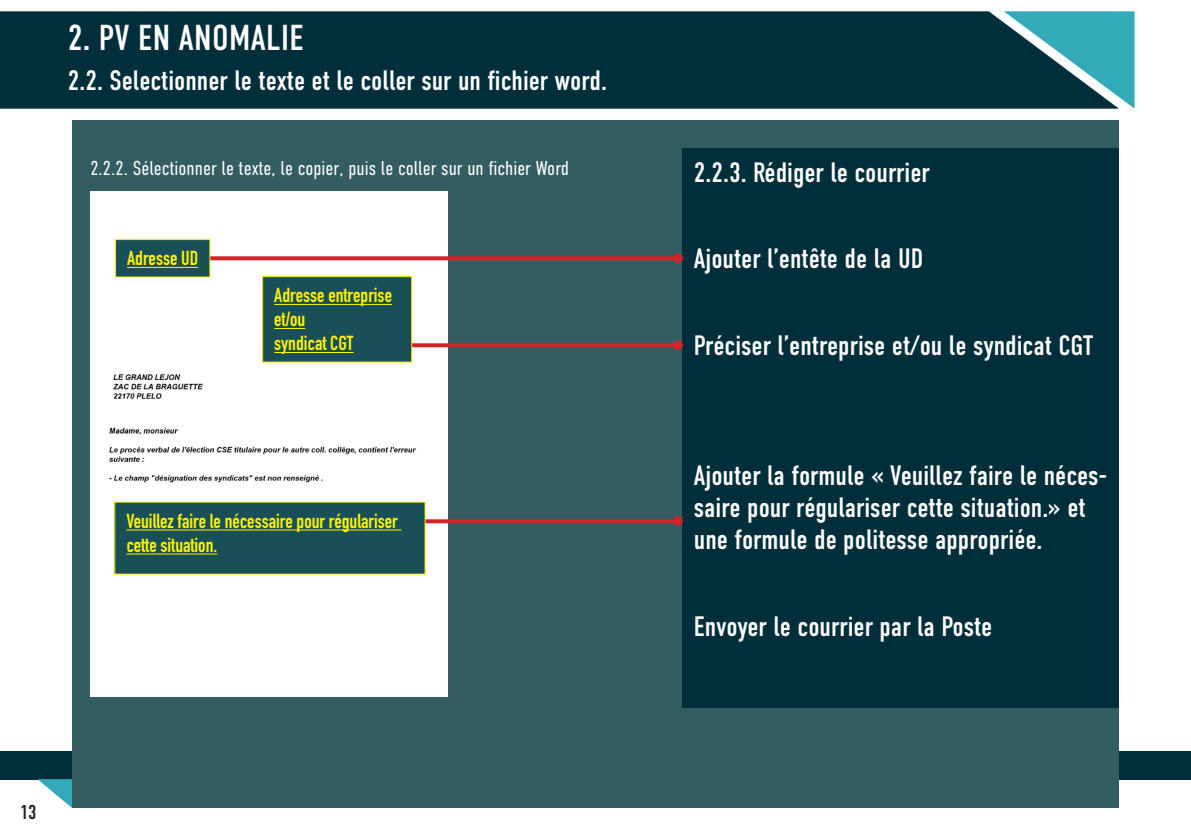
<style>
.page{position:relative;width:1191px;height:840px;background:#fff}
.page>*{position:absolute;margin:0;border:0;box-sizing:border-box;transform-origin:0 0}
._1{font:36px "DIN Condensed";letter-spacing:.01em;color:#fff}
._2{font:28px/32px "DIN Condensed";color:#fff}
._3{font:700 20px/24px "DIN Condensed";color:#fff101}
._3-2{font:300 20px "DIN Condensed";color:#fff}
.t1{font:20px "DIN Condensed";color:#231f20}
</style>
<div class="page">
<div style="left:0;top:750px;width:1191px;height:28px;background:#002f3b"></div>
<div style="left:72px;top:120px;width:1047px;height:687px;background:#345d62"></div>
<svg style="left:37px;top:778px;width:35px;height:29px"></svg>
<div style="left:0;top:11px;width:1003px;height:98px;background:#002f3b"></div>
<svg style="left:1003px;top:11px;width:131px;height:98px;background:#368390"></svg>
<div style="left:682px;top:149px;width:437px;height:558px;background:#002f3b"></div>
<div style="left:90px;top:191px;width:358px;height:505px;background:#fff"></div>
<img style="left:109px;top:301px;width:339px;height:262px">
<svg style="left:210px;top:256px;width:463px;height:4px;background:#cc2d33"></svg>
<div style="left:674px;top:254px;width:8px;height:8px;background:#d1232a;border-radius:50%"></div>
<div style="left:673px;top:253px;width:10px;height:10px;border:2px solid #d1232a;border-radius:50%"></div>
<div style="left:116px;top:239px;width:94px;height:38px;background:#195057"></div>
<hr style="left:127px;top:267px;width:71px;height:1px;background:#fff101">
<div style="left:115px;top:239px;width:95px;height:38px;border:1px solid #fff101"></div>
<svg style="left:412px;top:343px;width:261px;height:4px"></svg>
<div style="left:674px;top:341px;width:8px;height:8px;background:#d1232a;border-radius:50%"></div>
<div style="left:673px;top:340px;width:10px;height:10px;border:2px solid #d1232a;border-radius:50%"></div>
<div style="left:263px;top:276px;width:149px;height:86px;background:#195057"></div>
<hr style="left:274px;top:304px;width:118px;height:1px;background:#fff101">
<hr style="left:274px;top:328px;width:31px;height:1px;background:#fff101">
<hr style="left:274px;top:352px;width:79px;height:1px;background:#fff101">
<div style="left:262px;top:276px;width:150px;height:86px;border:1px solid #fff101"></div>
<svg style="left:425px;top:519px;width:249px;height:4px"></svg>
<div style="left:674px;top:517px;width:8px;height:7px;background:#d1232a;border-radius:50%"></div>
<div style="left:673px;top:516px;width:10px;height:9px;border:2px solid #d1232a;border-radius:50%"></div>
<div style="left:115px;top:502px;width:310px;height:71px;background:#195057"></div>
<hr style="left:126px;top:529px;width:275px;height:1px;background:#fff101">
<hr style="left:126px;top:553px;width:91px;height:1px;background:#fff101">
<p class="_1" style="left:68px;top:18px;width:237px">2. PV EN ANOMALIE</p>
<p class="_2" style="left:68px;top:65px;width:541px">2.2. Selectionner le texte et le coller sur un fichier word.</p>
<p class="_3-2" style="left:90px;top:157px;width:480px">2.2.2. Sélectionner le texte, le copier, puis le coller sur un fichier Word</p>
<p class="_2" style="left:694px;top:156px;width:237px">2.2.3. Rédiger le courrier</p>
<p class="_3" style="left:127px;top:246px;width:73px">Adresse UD</p>
<p class="_3" style="left:274px;top:283px;width:119px">Adresse entreprise et/ou<br>syndicat CGT</p>
<p class="_3" style="left:126px;top:508px;width:273px">Veuillez faire le nécessaire pour régulariser cette situation.</p>
<p class="_2" style="left:694px;top:243px;width:231px">Ajouter l’entête de la UD</p>
<p class="_2" style="left:694px;top:330px;width:401px">Préciser l’entreprise et/ou le syndicat CGT</p>
<p class="_2" style="left:694px;top:460px;width:415px">Ajouter la formule « Veuillez faire le néces&shy;saire pour régulariser cette situation.» et une formule de politesse appropriée.</p>
<p class="_2" style="left:694px;top:610px;width:300px">Envoyer le courrier par la Poste</p>
<p class="t1" style="left:20px;top:800px;width:18px">13</p>
</div>
